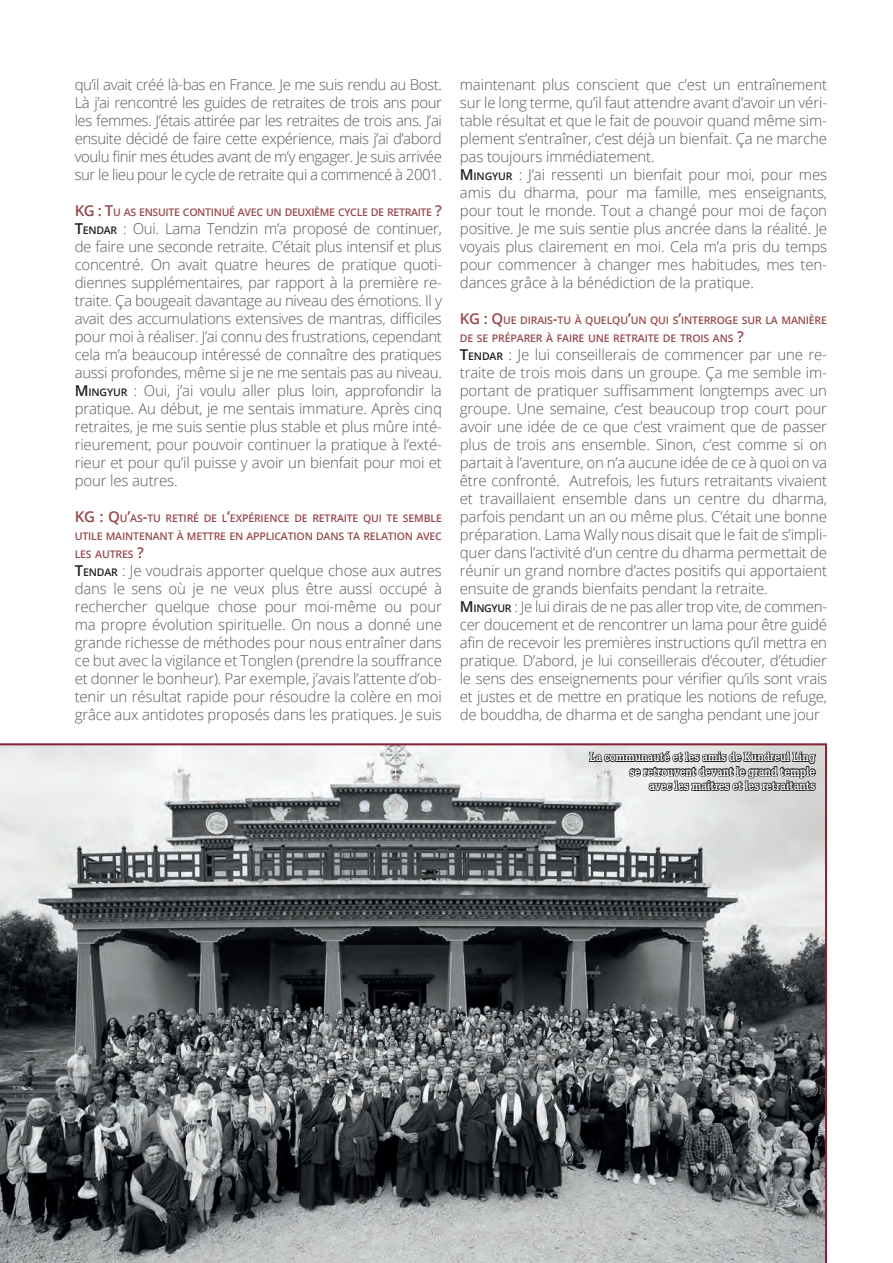
<style>
.page{position:relative;width:893px;height:1263px;background:#fff}
.page>*{position:absolute;margin:0;border:0;box-sizing:border-box;transform-origin:0 0}
.t1{font:300 15px/18px "Open Sans";letter-spacing:-.01em;color:#57585a;text-align:justify}
.t2{font:700 12px/14.4px "Glypha LT Std";color:#fff;text-align:right;scale:.85 1}
.t3{font:600 10.5px/18px "Open Sans";letter-spacing:-.015em;color:#98494e;text-align:justify}
.s1{font-size:15px}
.s2{font-weight:600;color:#231f20}
.s3{font-weight:600;font-size:10.5px;color:#231f20}
</style>
<div class="page">
<svg style="left:0;top:743px;width:827px;height:520px;background:#747779"></svg>
<svg style="left:588px;top:744px;width:229px;height:57px;background:#a29f9f"></svg>
<p class="t1" style="left:75px;top:75px;width:369px">qu’il avait créé là-bas en France. Je me suis rendu au Bost.<br>Là j’ai rencontré les guides de retraites de trois ans pour les femmes. J’étais attirée par les retraites de trois ans. J’ai ensuite décidé de faire cette expérience, mais j’ai d’abord voulu finir mes études avant de m’y engager. Je suis arrivée sur le lieu pour le cycle de retraite qui a commencé à 2001.</p>
<p class="t3" style="left:75px;top:203px;width:369px"><span class="s1">KG : T</span>U AS ENSUITE CONTINUÉ AVEC UN DEUXIÈME CYCLE DE RETRAITE <span class="s1">?</span></p>
<p class="t1" style="left:75px;top:219px;width:369px"><span class="s2">T</span><span class="s3">ENDAR</span> : Oui. Lama Tendzin m’a proposé de continuer, de faire une seconde retraite. C’était plus intensif et plus concentré. On avait quatre heures de pratique quoti&shy;diennes supplémentaires, par rapport à la première re&shy;traite. Ça bougeait davantage au niveau des émotions. Il y avait des accumulations extensives de mantras, difficiles pour moi à réaliser. J’ai connu des frustrations, cependant cela m’a beaucoup intéressé de connaître des pratiques aussi profondes, même si je ne me sentais pas au niveau.<br><span class="s2">M</span> <span class="s3">INGYUR</span> : Oui, j’ai voulu aller plus loin, approfondir la pratique. Au début, je me sentais immature. Après cinq retraites, je me suis sentie plus stable et plus mûre inté&shy;rieurement, pour pouvoir continuer la pratique à l’exté&shy;rieur et pour qu’il puisse y avoir un bienfait pour moi et pour les autres.</p>
<p class="t3" style="left:75px;top:509px;width:369px"><span class="s1">KG : Q</span>U<span class="s1">’</span>AS<span class="s1">-</span>TU RETIRÉ DE L<span class="s1">’</span>EXPÉRIENCE DE RETRAITE QUI TE SEMBLE UTILE MAINTENANT À METTRE EN APPLICATION DANS TA RELATION AVEC LES AUTRES <span class="s1">?</span></p>
<p class="t1" style="left:75px;top:561px;width:369px"><span class="s2">T</span><span class="s3">ENDAR</span> : Je voudrais apporter quelque chose aux autres dans le sens où je ne veux plus être aussi occupé à rechercher quelque chose pour moi-même ou pour ma propre évolution spirituelle. On nous a donné une grande richesse de méthodes pour nous entraîner dans ce but avec la vigilance et Tonglen (prendre la souffrance et donner le bonheur). Par exemple, j’avais l’attente d’ob&shy;tenir un résultat rapide pour résoudre la colère en moi grâce aux antidotes proposés dans les pratiques. Je suis</p>
<p class="t1" style="left:460px;top:75px;width:369px;text-align:left">maintenant plus conscient que c’est un entraînement sur le long terme, qu’il faut attendre avant d’avoir un véri&shy;table résultat et que le fait de pouvoir quand même sim&shy;plement s’entraîner, c’est déjà un bienfait. Ça ne marche pas toujours immédiatement.<br><span class="s2">M</span> <span class="s3">INGYUR</span> : J’ai ressenti un bienfait pour moi, pour mes amis du dharma, pour ma famille, mes enseignants, pour tout le monde. Tout a changé pour moi de façon positive. Je me suis sentie plus ancrée dans la réalité. Je voyais plus clairement en moi. Cela m’a pris du temps pour commencer à changer mes habitudes, mes ten&shy;dances grâce à la bénédiction de la pratique.</p>
<p class="t3" style="left:460px;top:311px;width:369px"><span class="s1">KG : Q</span>UE DIRAIS<span class="s1">-</span>TU À QUELQU<span class="s1">’</span>UN QUI S<span class="s1">’</span>INTERROGE SUR LA MANIÈRE<br>DE SE PRÉPARER À FAIRE UNE RETRAITE DE TROIS ANS <span class="s1">?</span></p>
<p class="t1" style="left:460px;top:345px;width:369px;text-align:left"><span class="s2">T</span><span class="s3">ENDAR</span> : Je lui conseillerais de commencer par une re&shy;traite de trois mois dans un groupe. Ça me semble im&shy;portant de pratiquer suffisamment longtemps avec un groupe. Une semaine, c’est beaucoup trop court pour avoir une idée de ce que c’est vraiment que de passer plus de trois ans ensemble. Sinon, c’est comme si on partait à l’aventure, on n’a aucune idée de ce à quoi on va être confronté. Autrefois, les futurs retraitants vivaient et travaillaient ensemble dans un centre du dharma, parfois pendant un an ou même plus. C’était une bonne préparation. Lama Wally nous disait que le fait de s’impli&shy;quer dans l’activité d’un centre du dharma permettait de réunir un grand nombre d’actes positifs qui apportaient ensuite de grands bienfaits pendant la retraite.<br><span class="s2">M</span> <span class="s3">INGYUR</span> : Je lui dirais de ne pas aller trop vite, de commen&shy;cer doucement et de rencontrer un lama pour être guidé afin de recevoir les premières instructions qu’il mettra en pratique. D’abord, je lui conseillerais d’écouter, d’étudier le sens des enseignements pour vérifier qu’ils sont vrais et justes et de mettre en pratique les notions de refuge, de bouddha, de dharma et de sangha pendant une jour</p>
<p class="t2" style="left:589px;top:749px;width:267px">La communauté et les amis de Kundreul Ling se retrouvent devant le grand temple<br>avec les maîtres et les retraitants</p>
</div>
